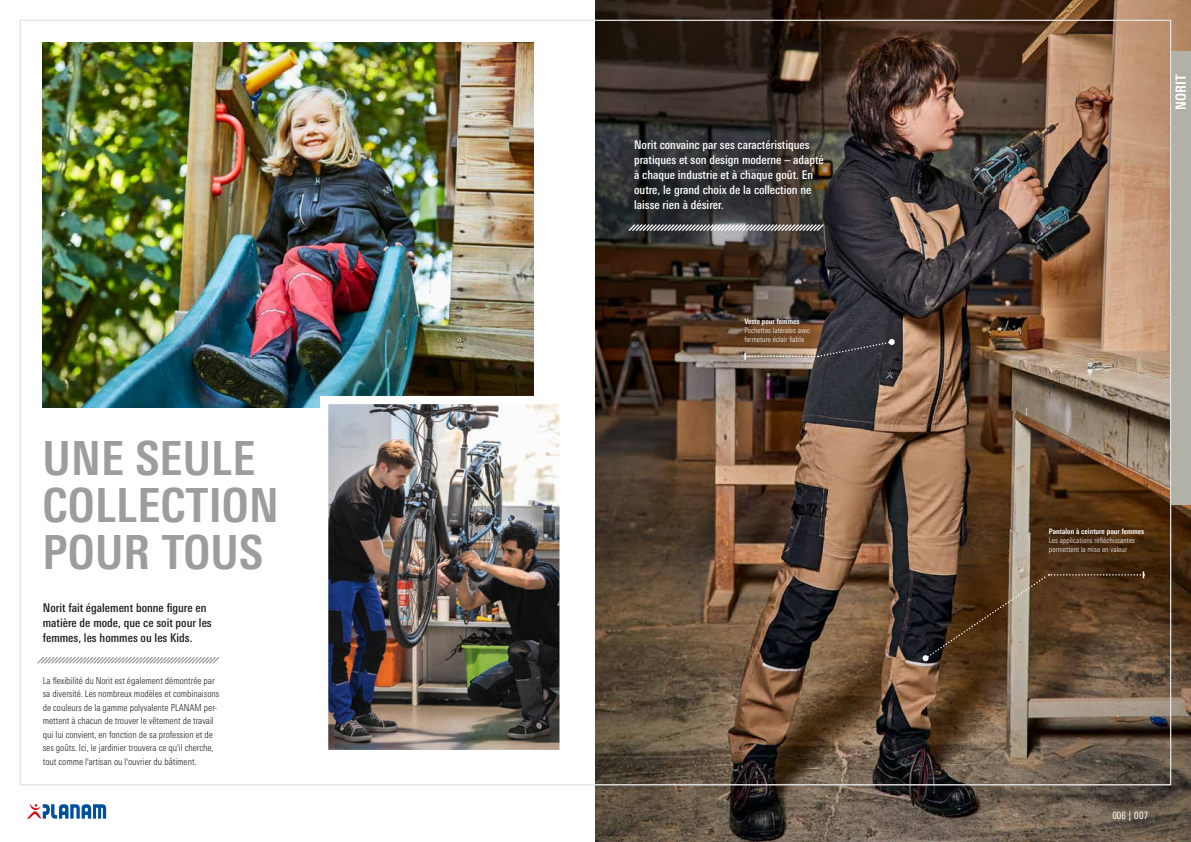
<style>
.page{position:relative;width:1191px;height:842px;background:#fff}
.page>*{position:absolute;margin:0;border:0;box-sizing:border-box;transform-origin:0 0}
.t1{font:700 condensed 47px/47.2px "Univers Next Pro";letter-spacing:.005em;color:#9d9d9d}
.t2{font:700 condensed 14px "Univers Next Pro";letter-spacing:.005em;color:#fff}
.t3{font:500 condensed 12px/15px "Univers Next Pro";color:#fff}
.t4{font:500 condensed 12px/15px "Univers Next Pro";color:#1d1d1b}
.t5{font:condensed 10px "Univers Next Pro";letter-spacing:.025em;color:#fff}
.t6{font:300 condensed 9.5px/13.5px "Univers Next Pro";letter-spacing:-.005em;color:#1d1d1b}
.t7{font:300 condensed 7.5px/9px "Univers Next Pro";letter-spacing:.005em;color:#fff}
.t8{font:700 condensed 7.5px "Univers Next Pro";letter-spacing:.005em;color:#fff}
</style>
<div class="page">
<img style="left:43px;top:43px;width:490px;height:364px">
<img style="left:595px;top:0;width:596px;height:842px">
<img style="left:329px;top:405px;width:229px;height:344px">
<div style="left:320px;top:396px;width:247px;height:362px;border:8px solid #fff"></div>
<svg style="left:595px;top:0;width:263px;height:421px;background:#3b3029"></svg>
<svg style="left:922px;top:571px;width:222px;height:90px;background:#57412c"></svg>
<svg style="left:744px;top:339px;width:150px;height:21px;background:#695b52"></svg>
<svg style="left:37px;top:657px;width:183px;height:7px"></svg>
<svg style="left:627px;top:223px;width:198px;height:9px;background:#868686"></svg>
<div style="left:1171px;top:51px;width:20px;height:454px;background:#b2b1a7"></div>
<svg style="left:27px;top:804px;width:79px;height:15px"></svg>
<h1 class="t1" style="left:43px;top:434px;width:238px">UNE SEULE<br>COLLECTION<br>POUR TOUS</h1>
<p class="t4" style="left:43px;top:600px;width:170px">Norit fait également bonne figure en matière de mode, que ce soit pour les femmes, les hommes ou les Kids.</p>
<p class="t6" style="left:43px;top:674px;width:178px">La flexibilité du Norit est également démontrée par sa diversité. Les nombreux modèles et combinaisons de couleurs de la gamme polyvalente PLANAM per&shy;mettent à chacun de trouver le vêtement de travail qui lui convient, en fonction de sa profession et de ses goûts. Ici, le jardinier trouvera ce qu'il cherche, tout comme l'artisan ou l'ouvrier du bâtiment.</p>
<p class="t3" style="left:634px;top:137px;width:191px">Norit convainc par ses caractéristiques pratiques et son design moderne – adapté à chaque industrie et à chaque goût. En outre, le grand choix de la collection ne laisse rien à désirer.</p>
<p class="t8" style="left:744px;top:317px;width:57px">Veste pour femmes</p>
<p class="t7" style="left:744px;top:326px;width:67px">Pochettes latérales avec fermeture éclair fiable</p>
<h2 class="t2" style="left:1172px;top:110px;width:37px;rotate:-90deg">NORIT</h2>
<p class="t8" style="left:1049px;top:527px;width:97px">Pantalon à ceinture pour femmes</p>
<p class="t7" style="left:1049px;top:536px;width:88px">Les applications réfléchissantes permettent la mise en valeur</p>
<p class="t5" style="left:1112px;top:809px;width:38px">006 | 007</p>
</div>
